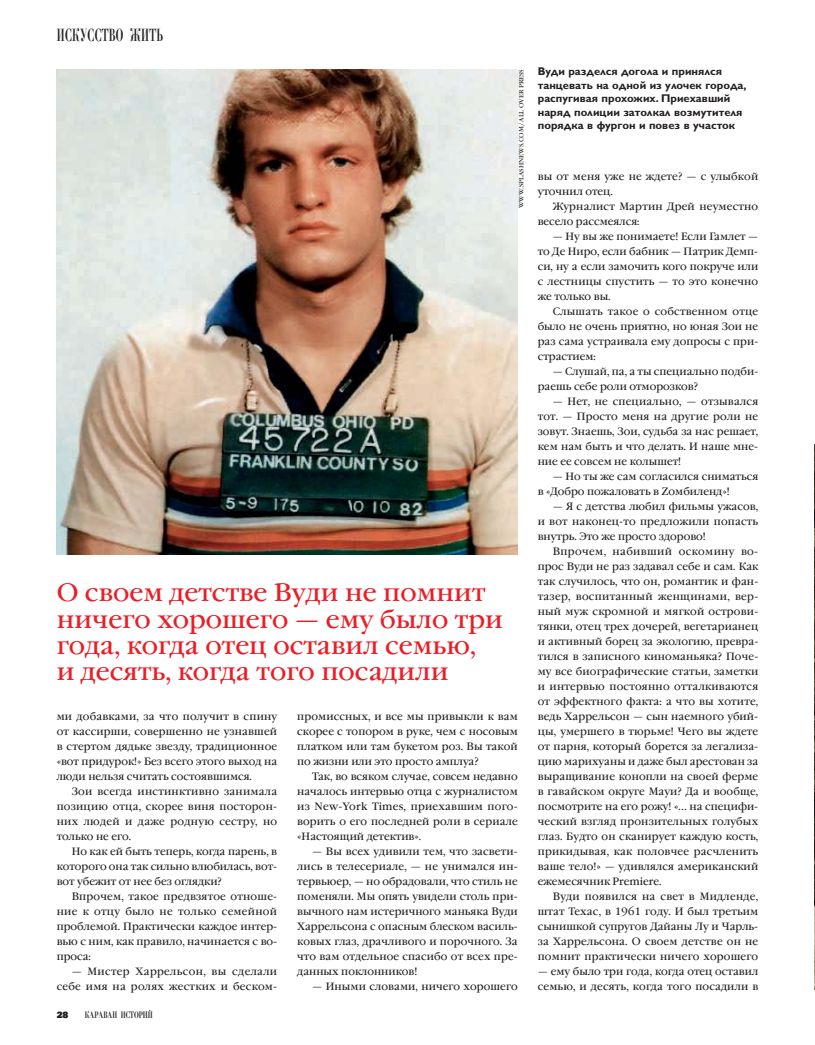
<style>
.page{position:relative;width:815px;height:1045px;background:#fff}
.page>*{position:absolute;margin:0;border:0;box-sizing:border-box;transform-origin:0 0}
.t1{font:25px/26.2px "Garamond Book C";color:#ed1c24}
.t2{font:17.5px "Didona C";letter-spacing:.035em;color:#231f20;scale:.6 1}
.t3{font:700 11.25px/13.5px "Gill Sans Cyr";color:#231f20}
.t4{font:10.62px/15px "Garamond Book C";color:#231f20;text-align:justify;scale:.96 1}
.t5{font:10.62px/15px "Garamond Book C";letter-spacing:.03em;color:#231f20;text-align:right;scale:.96 1}
.t6{font:10.62px/15px "Garamond Book C";letter-spacing:.02em;color:#231f20;scale:.96 1}
.t7{font:9.38px "Didona C";color:#231f20;scale:.7 1}
.t8{font:900 8.75px "Partner";color:#231f20;scale:.96 1}
.t9{font:6.25px "Garamond Book C";color:#231f20}
</style>
<div class="page">
<img style="left:57px;top:69px;width:461px;height:486px">
<h2 class="t2" style="left:57px;top:25px;width:179px">ИСКУССТВО ЖИТЬ</h2>
<p class="t9" style="left:519px;top:208px;width:141px;rotate:-90deg">WWW.SPLASHNEWS.COM/ ALL OVER PRESS</p>
<h1 class="t1" style="left:57px;top:582px;width:448px">О своем детстве Вуди не помнит ничего хорошего — ему было три года, когда отец оставил семью,<br>и десять, когда того посадили</h1>
<p class="t4" style="left:57px;top:710px;width:231px">ми добавками, за что получит в спину от кассирши, совершенно не узнавшей в стертом дядьке звезду, традиционное «вот придурок!» Без всего этого выход на люди нельзя считать состоявшимся.</p>
<p class="t4" style="left:57px;top:785px;width:231px;text-indent:15px">Зои всегда инстинктивно занимала позицию отца, скорее виня посторон&shy;них людей и даже родную сестру, но только не его.</p>
<p class="t4" style="left:57px;top:845px;width:231px;text-indent:15px">Но как ей быть теперь, когда парень, в которого она так сильно влюбилась, вот&shy;вот убежит от нее без оглядки?</p>
<p class="t4" style="left:57px;top:890px;width:231px;text-indent:15px">Впрочем, такое предвзятое отноше&shy;ние к отцу было не только семейной проблемой. Практически каждое интер&shy;вью с ним, как правило, начинается с во&shy;проса:</p>
<p class="t5" style="left:57px;top:965px;width:231px">— Мистер Харрельсон, вы сделали себе имя на ролях жестких и беском-</p>
<p class="t8" style="left:57px;top:1010px;width:14px">28</p>
<p class="t7" style="left:85px;top:1009px;width:99px">КАРАВАН ИСТОРИЙ</p>
<p class="t4" style="left:297px;top:710px;width:231px">промиссных, и все мы привыкли к вам скорее с топором в руке, чем с носовым платком или там букетом роз. Вы такой по жизни или это просто амплуа?</p>
<p class="t4" style="left:297px;top:770px;width:231px;text-indent:15px">Так, во всяком случае, совсем недавно началось интервью отца с журналистом из New-York Times, приехавшим пого&shy;ворить о его последней роли в сериале «Настоящий детектив».</p>
<p class="t4" style="left:297px;top:845px;width:231px;text-indent:15px">— Вы всех удивили тем, что засвети&shy;лись в телесериале, — не унимался ин&shy;тервьюер, — но обрадовали, что стиль не поменяли. Мы опять увидели столь при&shy;вычного нам истеричного маньяка Вуди Харрельсона с опасным блеском василь&shy;ковых глаз, драчливого и порочного. За что вам отдельное спасибо от всех пре&shy;данных поклонников!</p>
<p class="t4" style="left:312px;top:980px;width:216px">— Иными словами, ничего хорошего</p>
<p class="t3" style="left:538px;top:65px;width:210px">Вуди разделся догола и принялся танцевать на одной из улочек города, распугивая прохожих. Приехавший наряд полиции затолкал возмутителя порядка в фургон и повез в участок</p>
<p class="t4" style="left:538px;top:170px;width:231px">вы от меня уже не ждете? — с улыбкой уточнил отец.</p>
<p class="t6" style="left:538px;top:200px;width:231px;text-indent:15px">Журналист Мартин Дрей неуместно весело рассмеялся:</p>
<p class="t4" style="left:538px;top:230px;width:231px;text-indent:15px">— Ну вы же понимаете! Если Гамлет — то Де Ниро, если бабник — Патрик Демп&shy;си, ну а если замочить кого покруче или с лестницы спустить — то это конечно же только вы.</p>
<p class="t4" style="left:538px;top:305px;width:231px;text-indent:15px">Слышать такое о собственном отце было не очень приятно, но юная Зои не раз сама устраивала ему допросы с при&shy;страстием:</p>
<p class="t4" style="left:538px;top:365px;width:231px;text-indent:15px">— Слушай, па, а ты специально подби&shy;раешь себе роли отморозков?</p>
<p class="t4" style="left:538px;top:395px;width:231px;text-indent:15px">— Нет, не специально, — отзывался тот. — Просто меня на другие роли не зовут. Знаешь, Зои, судьба за нас решает, кем нам быть и что делать. И наше мне&shy;ние ее совсем не колышет!</p>
<p class="t4" style="left:538px;top:470px;width:231px;text-indent:15px">— Но ты же сам согласился сниматься в «Добро пожаловать в Zомбиленд»!</p>
<p class="t4" style="left:538px;top:500px;width:231px;text-indent:15px">— Я с детства любил фильмы ужасов, и вот наконец-то предложили попасть внутрь. Это же просто здорово!</p>
<p class="t4" style="left:538px;top:545px;width:231px;text-indent:15px">Впрочем, набивший оскомину во&shy;прос Вуди не раз задавал себе и сам. Как так случилось, что он, романтик и фан&shy;тазер, воспитанный женщинами, вер&shy;ный муж скромной и мягкой острови&shy;тянки, отец трех дочерей, вегетарианец и активный борец за экологию, превра&shy;тился в записного киноманьяка? Поче&shy;му все биографические статьи, заметки и интервью постоянно отталкиваются от эффектного факта: а что вы хотите, ведь Харрельсон — сын наемного убий&shy;цы, умершего в тюрьме! Чего вы ждете от парня, который борется за легализа&shy;цию марихуаны и даже был арестован за выращивание конопли на своей ферме в гавайском округе Мауи? Да и вообще, посмотрите на его рожу! «… на специфи&shy;ческий взгляд пронзительных голубых глаз. Будто он сканирует каждую кость, прикидывая, как половчее расчленить ваше тело!» — удивлялся американский ежемесячник Premiere.</p>
<p class="t4" style="left:538px;top:890px;width:231px;text-indent:15px">Вуди появился на свет в Мидленде, штат Техас, в 1961 году. И был третьим сынишкой супругов Дайаны Лу и Чарль&shy;за Харрельсона. О своем детстве он не помнит практически ничего хорошего</p>
<p class="t4" style="left:538px;top:965px;width:231px">— ему было три года, когда отец оставил семью, и десять, когда того посадили в</p>
</div>
